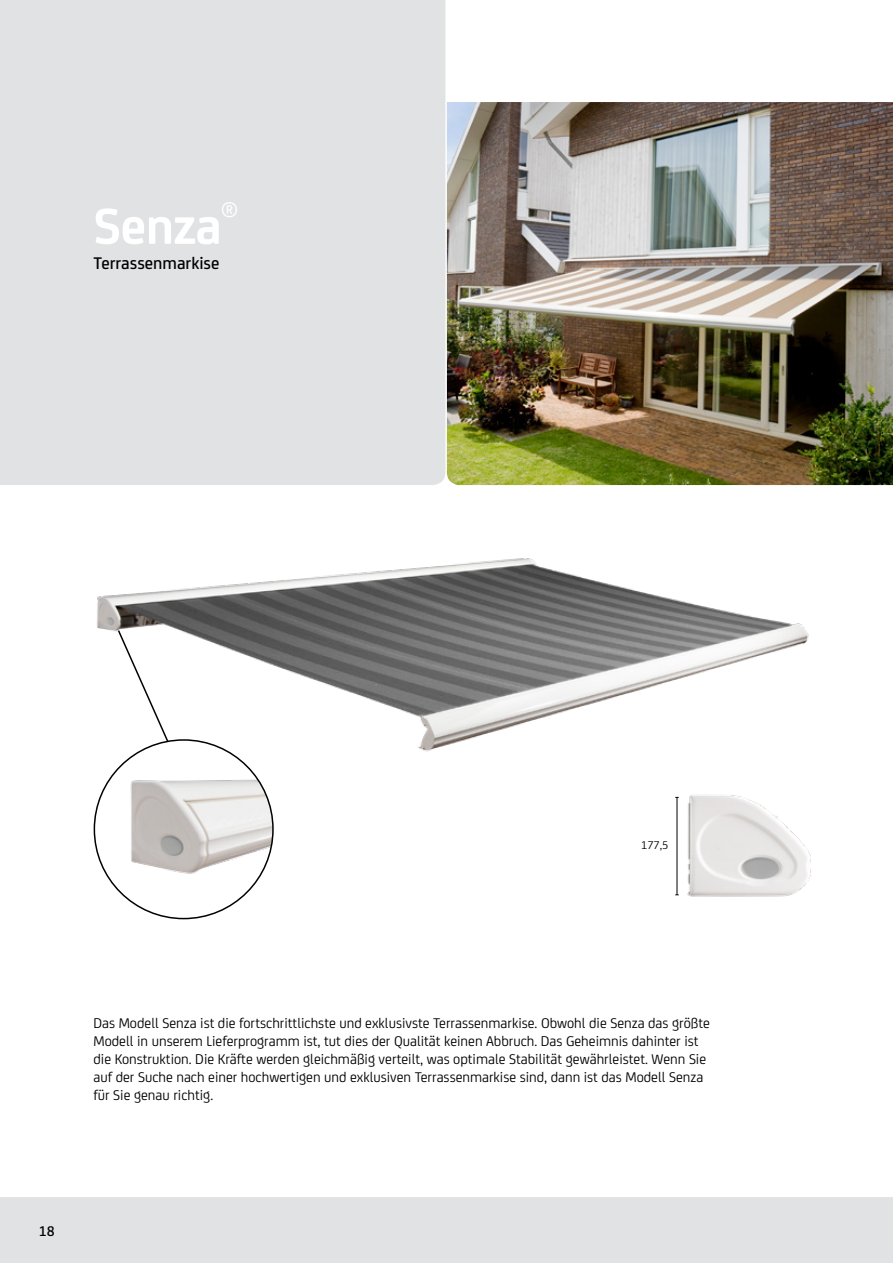
<style>
.page{position:relative;width:893px;height:1263px;background:#fff}
.page>*{position:absolute;margin:0;border:0;box-sizing:border-box;transform-origin:0 0}
.t1{font:700 54px "FS Joey";letter-spacing:-.01em;color:#fff}
.t2{font:21px "FS Joey";color:#fff}
.t3{font:500 18px "FS Joey";color:#000}
.t4{font:15px/18px "FS Joey";color:#000}
.t5{font:500 15px "FS Joey";color:#000}
.t6{font:12px "FS Joey";color:#000}
</style>
<div class="page">
<div style="left:0;top:0;width:445px;height:485px;background:#e1e2e3"></div>
<img style="left:447px;top:102px;width:446px;height:383px">
<img style="left:94px;top:558px;width:715px;height:338px">
<img style="left:101px;top:740px;width:172px;height:178px">
<svg style="left:117px;top:629px;width:53px;height:114px"></svg>
<img style="left:682px;top:774px;width:129px;height:123px">
<hr style="left:677px;top:797px;width:1px;height:98px;background:#000">
<div style="left:0;top:1197px;width:893px;height:66px;background:#e1e2e3"></div>
<h1 class="t1" style="left:94px;top:185px;width:130px">Senza</h1>
<h2 class="t2" style="left:221px;top:195px;width:18px">®</h2>
<p class="t3" style="left:94px;top:250px;width:127px">Terrassenmarkise</p>
<p class="t6" style="left:641px;top:836px;width:29px">177,5</p>
<p class="t4" style="left:94px;top:1013px;width:618px">Das Modell Senza ist die fortschrittlichste und exklusivste Terrassenmarkise. Obwohl die Senza das größte Modell in unserem Lieferprogramm ist, tut dies der Qualität keinen Abbruch. Das Geheimnis dahinter ist die Konstruktion. Die Kräfte werden gleichmäßig verteilt, was optimale Stabilität gewährleistet. Wenn Sie auf der Suche nach einer hochwertigen und exklusiven Terrassenmarkise sind, dann ist das Modell Senza für Sie genau richtig.</p>
<p class="t5" style="left:39px;top:1220px;width:17px">18</p>
</div>
